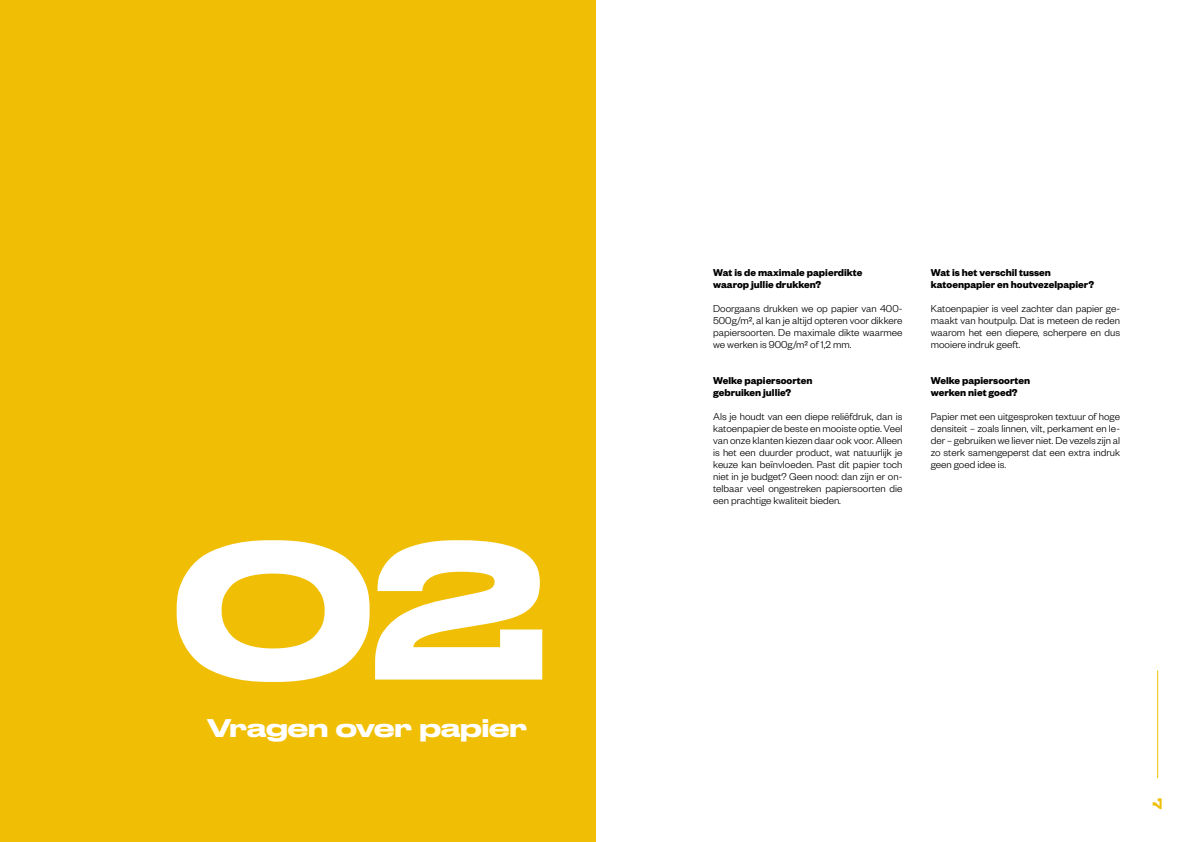
<style>
.page{position:relative;width:1191px;height:842px;background:#fff}
.page>*{position:absolute;margin:0;border:0;box-sizing:border-box;transform-origin:0 0}
.t1{font:500 184px "Druk Wide";color:#fff}
.t2{font:500 24px "Druk Wide";color:#fff}
.t3{font:500 12px "Druk Wide";color:#f0bf05}
.t4{font:300 11px/12px "Founders Grotesk";color:#000;text-align:justify}
.t5{font:700 11px/12px "Founders Grotesk";color:#000}
</style>
<div class="page">
<hr style="left:1157px;top:670px;width:1px;height:108px;background:#f0bf05">
<div style="left:0;top:0;width:595px;height:842px;background:#f0bf05"></div>
<h1 class="t1" style="left:172px;top:459px;width:377px">02</h1>
<h2 class="t2" style="left:207px;top:708px;width:321px">Vragen over papier</h2>
<p class="t5" style="left:713px;top:266px;width:151px">Wat is de maximale papierdikte waarop jullie drukken?</p>
<p class="t4" style="left:713px;top:302px;width:191px">Doorgaans drukken we op papier van 400- 500g/m², al kan je altijd opteren voor dikkere papiersoorten. De maximale dikte waarmee we werken is 900g/m² of 1,2 mm.</p>
<p class="t5" style="left:713px;top:374px;width:101px">Welke papiersoorten gebruiken jullie?</p>
<p class="t4" style="left:713px;top:410px;width:191px">Als je houdt van een diepe reliëfdruk, dan is katoenpapier de beste en mooiste optie. Veel van onze klanten kiezen daar ook voor. Alleen is het een duurder product, wat natuurlijk je keuze kan beïnvloeden. Past dit papier toch niet in je budget? Geen nood: dan zijn er on&shy;telbaar veel ongestreken papiersoorten die een prachtige kwaliteit bieden.</p>
<p class="t5" style="left:930px;top:266px;width:165px">Wat is het verschil tussen katoenpapier en houtvezelpapier?</p>
<p class="t4" style="left:930px;top:302px;width:191px">Katoenpapier is veel zachter dan papier ge&shy;maakt van houtpulp. Dat is meteen de reden waarom het een diepere, scherpere en dus mooiere indruk geeft.</p>
<p class="t5" style="left:930px;top:374px;width:101px">Welke papiersoorten werken niet goed?</p>
<p class="t4" style="left:930px;top:410px;width:191px">Papier met een uitgesproken textuur of hoge densiteit – zoals linnen, vilt, perkament en le&shy;der – gebruiken we liever niet. De vezels zijn al zo sterk samengeperst dat een extra indruk geen goed idee is.</p>
<p class="t3" style="left:1167px;top:798px;width:13px;rotate:90deg">7</p>
</div>
